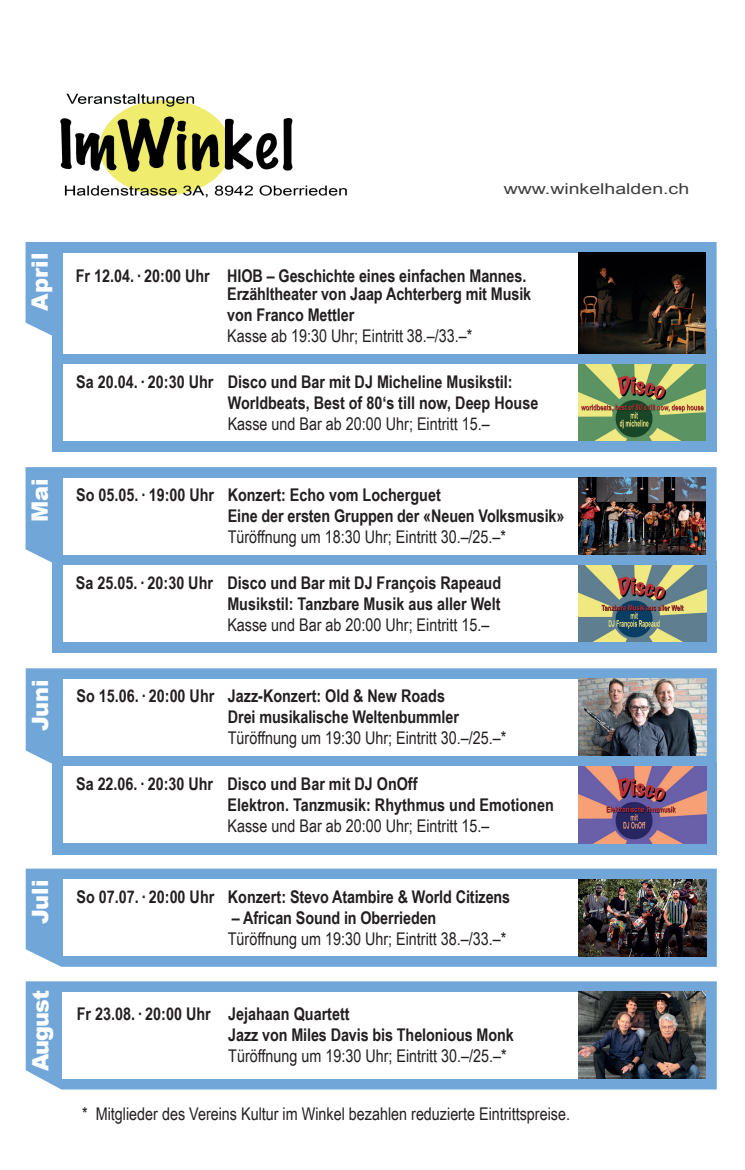
<style>
.page{position:relative;width:745px;height:1170px;background:#fff}
.page>*{position:absolute;margin:0;border:0;box-sizing:border-box;transform-origin:0 0}
.t1{font:900 22.5px "Arial";color:#fff}
.t2{font:700 17.5px/21px "Arial Narrow";color:#231f20}
.t3{font:17.5px "Arial Narrow";color:#231f20}
.t4{font:15px "Arial";color:#3e3e3f;scale:1.3 1}
</style>
<div class="page">
<div style="left:52px;top:330px;width:664px;height:122px;background:#71a6d9"></div>
<div style="left:26px;top:242px;width:690px;height:98px;background:#71a6d9"></div>
<div style="left:63px;top:252px;width:574px;height:101px;background:#fff"></div>
<img style="left:578px;top:252px;width:127px;height:101px">
<div style="left:63px;top:364px;width:574px;height:76px;background:#fff"></div>
<img style="left:578px;top:364px;width:127px;height:76px">
<img style="left:60px;top:93px;width:287px;height:105px">
<svg style="left:26px;top:467px;width:690px;height:96px;background:#77a9d9"></svg>
<div style="left:52px;top:561px;width:664px;height:92px;background:#71a6d9"></div>
<div style="left:63px;top:565px;width:515px;height:77px;background:#fff"></div>
<img style="left:578px;top:565px;width:127px;height:77px">
<div style="left:63px;top:477px;width:574px;height:77px;background:#fff"></div>
<img style="left:578px;top:477px;width:127px;height:77px">
<svg style="left:26px;top:668px;width:690px;height:96px;background:#7aabd9"></svg>
<div style="left:52px;top:762px;width:664px;height:92px;background:#71a6d9"></div>
<div style="left:63px;top:766px;width:515px;height:77px;background:#fff"></div>
<img style="left:578px;top:766px;width:127px;height:77px">
<div style="left:63px;top:679px;width:574px;height:76px;background:#fff"></div>
<img style="left:578px;top:679px;width:127px;height:76px">
<svg style="left:26px;top:868px;width:690px;height:98px;background:#75a6d6"></svg>
<div style="left:63px;top:879px;width:574px;height:77px;background:#fff"></div>
<img style="left:578px;top:879px;width:127px;height:77px">
<svg style="left:26px;top:981px;width:690px;height:108px;background:#7bacda"></svg>
<div style="left:63px;top:991px;width:573px;height:87px;background:#fff"></div>
<img style="left:578px;top:991px;width:127px;height:87px">
<p class="t1" style="left:23px;top:310px;width:59px;rotate:-90deg">April</p>
<p class="t4" style="left:503px;top:179px;width:144px">www.winkelhalden.ch</p>
<p class="t2" style="left:76px;top:266px;width:456px;line-height:17.5px;text-align:right">Fr 12.04. · 20:00 Uhr HIOB – Geschichte eines einfachen Mannes.<br>Erzähltheater von Jaap Achterberg mit Musik</p>
<p class="t2" style="left:227px;top:303px;width:128px">von Franco Mettler</p>
<p class="t3" style="left:227px;top:323px;width:246px">Kasse ab 19:30 Uhr; Eintritt 38.–/33.–*</p>
<p class="t2" style="left:227px;top:370px;width:312px;text-indent:-151px">Sa 20.04. · 20:30 Uhr Disco und Bar mit DJ Micheline Musikstil:<br>Worldbeats, Best of 80‘s till now, Deep House</p>
<p class="t3" style="left:227px;top:410px;width:263px">Kasse und Bar ab 20:00 Uhr; Eintritt 15.–</p>
<p class="t1" style="left:23px;top:522px;width:45px;rotate:-90deg">Mai</p>
<p class="t2" style="left:227px;top:483px;width:338px;text-indent:-151px">So 05.05. · 19:00 Uhr Konzert: Echo vom Locherguet<br>Eine der ersten Gruppen der «Neuen Volksmusik»</p>
<p class="t3" style="left:227px;top:524px;width:280px">Türöffnung um 18:30 Uhr; Eintritt 30.–/25.–*</p>
<p class="t2" style="left:76px;top:571px;width:426px;text-align:right">Sa 25.05. · 20:30 Uhr Disco und Bar mit DJ François Rapeaud<br>Musikstil: Tanzbare Musik aus aller Welt</p>
<p class="t3" style="left:227px;top:612px;width:263px">Kasse und Bar ab 20:00 Uhr; Eintritt 15.–</p>
<p class="t1" style="left:24px;top:731px;width:53px;rotate:-90deg">Juni</p>
<p class="t2" style="left:228px;top:684px;width:232px;text-indent:-151px">So 15.06. · 20:00 Uhr Jazz-Konzert: Old &amp; New Roads<br>Drei musikalische Weltenbummler</p>
<p class="t3" style="left:228px;top:725px;width:280px">Türöffnung um 19:30 Uhr; Eintritt 30.–/25.–*</p>
<p class="t2" style="left:227px;top:772px;width:327px;text-indent:-151px">Sa 22.06. · 20:30 Uhr Disco und Bar mit DJ OnOff<br>Elektron. Tanzmusik: Rhythmus und Emotionen</p>
<p class="t3" style="left:227px;top:813px;width:263px">Kasse und Bar ab 20:00 Uhr; Eintritt 15.–</p>
<p class="t1" style="left:24px;top:924px;width:46px;rotate:-90deg">Juli</p>
<p class="t2" style="left:76px;top:885px;width:435px">So 07.07. · 20:00 Uhr Konzert: Stevo Atambire &amp; World Citizens</p>
<p class="t2" style="left:232px;top:906px;width:206px">– African Sound in Oberrieden</p>
<p class="t3" style="left:228px;top:925px;width:280px">Türöffnung um 19:30 Uhr; Eintritt 38.–/33.–*</p>
<p class="t1" style="left:24px;top:1070px;width:82px;rotate:-90deg">August</p>
<p class="t2" style="left:228px;top:1001px;width:287px;text-indent:-151px">Fr 23.08. · 20:00 Uhr Jejahaan Quartett<br>Jazz von Miles Davis bis Thelonious Monk</p>
<p class="t3" style="left:228px;top:1042px;width:280px">Türöffnung um 19:30 Uhr; Eintritt 30.–/25.–*</p>
<p class="t3" style="left:82px;top:1100px;width:489px">* Mitglieder des Vereins Kultur im Winkel bezahlen reduzierte Eintrittspreise.</p>
</div>
